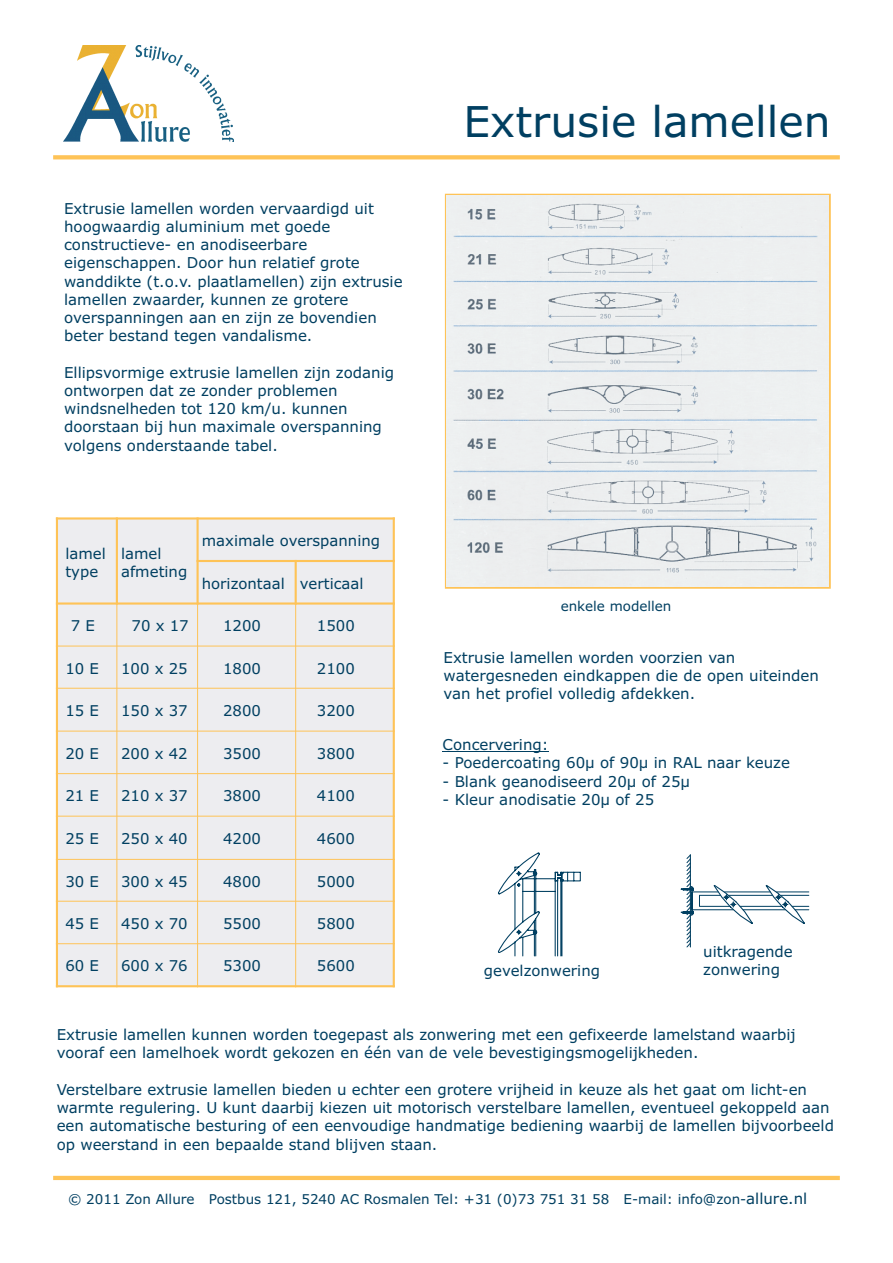
<style>
.page{position:relative;width:893px;height:1263px;background:#fff}
.page>*{position:absolute;margin:0;border:0;box-sizing:border-box;transform-origin:0 0}
.t1{font:42.45px "Verdana";color:#003f61}
.t2{font:15px/18.3px "Verdana";color:#003f61}
.t3{font:14.85px/18.1px "Verdana";color:#003f61}
.t4{font:13.5px "Verdana";color:#003f61}
.s1{font-size:15px}
</style>
<div class="page">
<svg style="left:53px;top:155px;width:787px;height:4px;background:#fec65f"></svg>
<img style="left:64px;top:46px;width:170px;height:95px">
<div style="left:57px;top:518px;width:337px;height:468px;background:#ededf0"></div>
<hr style="left:56px;top:517px;width:2px;height:470px;background:#fec357">
<hr style="left:117px;top:602px;width:1px;height:385px;background:#fec357">
<hr style="left:116px;top:517px;width:2px;height:88px;background:#fec357">
<hr style="left:197px;top:602px;width:1px;height:385px;background:#fec357">
<hr style="left:197px;top:517px;width:2px;height:88px;background:#fec357">
<hr style="left:295px;top:602px;width:1px;height:385px;background:#fec357">
<hr style="left:295px;top:560px;width:2px;height:45px;background:#fec357">
<hr style="left:393px;top:517px;width:2px;height:470px;background:#fec357">
<hr style="left:56px;top:985px;width:339px;height:2px;background:#fec357">
<hr style="left:56px;top:943px;width:339px;height:1px;background:#fec357">
<hr style="left:56px;top:901px;width:339px;height:1px;background:#fec357">
<hr style="left:56px;top:859px;width:339px;height:1px;background:#fec357">
<hr style="left:56px;top:816px;width:339px;height:1px;background:#fec357">
<hr style="left:56px;top:773px;width:339px;height:1px;background:#fec357">
<hr style="left:56px;top:731px;width:339px;height:1px;background:#fec357">
<hr style="left:56px;top:688px;width:339px;height:1px;background:#fec357">
<hr style="left:56px;top:646px;width:339px;height:1px;background:#fec357">
<hr style="left:56px;top:602px;width:339px;height:3px;background:#fec357">
<hr style="left:197px;top:560px;width:198px;height:2px;background:#fec357">
<hr style="left:56px;top:517px;width:339px;height:2px;background:#fec357">
<div style="left:445px;top:194px;width:386px;height:395px;border:3px solid #fec357"></div>
<hr style="left:443px;top:751px;width:106px;height:1px;background:#003f61">
<svg style="left:498px;top:852px;width:83px;height:105px"></svg>
<svg style="left:680px;top:854px;width:129px;height:94px"></svg>
<hr style="left:743px;top:909px;width:42px;height:1px;background:#003f61">
<hr style="left:724px;top:891px;width:46px;height:1px;background:#003f61">
<hr style="left:740px;top:906px;width:42px;height:1px;background:#003f61">
<hr style="left:729px;top:895px;width:43px;height:1px;background:#003f61">
<img style="left:447px;top:196px;width:382px;height:391px">
<hr style="left:53px;top:1176px;width:787px;height:4px;background:#fec357">
<p class="t2" style="left:64px;top:200px;width:340px">Extrusie lamellen worden vervaardigd uit hoogwaardig aluminium met goede constructieve- en anodiseerbare eigenschappen. Door hun relatief grote wanddikte (t.o.v. plaatlamellen) zijn extrusie lamellen zwaarder, kunnen ze grotere overspanningen aan en zijn ze bovendien beter bestand tegen vandalisme.</p>
<p class="t2" style="left:64px;top:364px;width:331px">Ellipsvormige extrusie lamellen zijn zodanig ontworpen dat ze zonder problemen windsnelheden tot 120 km/u. kunnen doorstaan bij hun maximale overspanning volgens onderstaande tabel.</p>
<p class="t3" style="left:65px;top:546px;width:42px">lamel type</p>
<p class="t3" style="left:121px;top:546px;width:68px">lamel afmeting</p>
<p class="t3" style="left:202px;top:533px;width:180px">maximale overspanning</p>
<p class="t3" style="left:202px;top:575px;width:163px">horizontaal verticaal</p>
<p class="t3" style="left:71px;top:618px;width:26px">7 E</p>
<p class="t3" style="left:132px;top:618px;width:59px">70 x 17</p>
<p class="t3" style="left:223px;top:618px;width:39px">1200</p>
<p class="t3" style="left:317px;top:618px;width:39px">1500</p>
<p class="t3" style="left:65px;top:660px;width:35px">10 E</p>
<p class="t3" style="left:121px;top:660px;width:68px">100 x 25</p>
<p class="t3" style="left:223px;top:660px;width:39px">1800</p>
<p class="t3" style="left:317px;top:660px;width:39px">2100</p>
<p class="t3" style="left:65px;top:703px;width:35px">15 E</p>
<p class="t3" style="left:121px;top:703px;width:68px">150 x 37</p>
<p class="t3" style="left:223px;top:703px;width:39px">2800</p>
<p class="t3" style="left:317px;top:703px;width:39px">3200</p>
<p class="t3" style="left:65px;top:746px;width:35px">20 E</p>
<p class="t3" style="left:121px;top:746px;width:68px">200 x 42</p>
<p class="t3" style="left:223px;top:746px;width:39px">3500</p>
<p class="t3" style="left:317px;top:746px;width:39px">3800</p>
<p class="t3" style="left:65px;top:788px;width:35px">21 E</p>
<p class="t3" style="left:121px;top:788px;width:68px">210 x 37</p>
<p class="t3" style="left:223px;top:788px;width:39px">3800</p>
<p class="t3" style="left:317px;top:788px;width:39px">4100</p>
<p class="t3" style="left:65px;top:831px;width:35px">25 E</p>
<p class="t3" style="left:121px;top:831px;width:68px">250 x 40</p>
<p class="t3" style="left:223px;top:831px;width:39px">4200</p>
<p class="t3" style="left:317px;top:831px;width:39px">4600</p>
<p class="t3" style="left:65px;top:874px;width:35px">30 E</p>
<p class="t3" style="left:121px;top:874px;width:68px">300 x 45</p>
<p class="t3" style="left:223px;top:874px;width:39px">4800</p>
<p class="t3" style="left:317px;top:874px;width:39px">5000</p>
<p class="t3" style="left:65px;top:916px;width:35px">45 E</p>
<p class="t3" style="left:121px;top:916px;width:68px">450 x 70</p>
<p class="t3" style="left:223px;top:916px;width:39px">5500</p>
<p class="t3" style="left:317px;top:916px;width:39px">5800</p>
<p class="t3" style="left:65px;top:958px;width:35px">60 E</p>
<p class="t3" style="left:121px;top:958px;width:68px">600 x 76</p>
<p class="t3" style="left:223px;top:958px;width:39px">5300</p>
<p class="t3" style="left:317px;top:958px;width:39px">5600</p>
<h1 class="t1" style="left:463px;top:104px;width:369px">Extrusie lamellen</h1>
<p class="t4" style="left:561px;top:601px;width:112px">enkele modellen</p>
<p class="t2" style="left:444px;top:649px;width:377px">Extrusie lamellen worden voorzien van watergesneden eindkappen die de open uiteinden van het profiel volledig afdekken.</p>
<p class="t2" style="left:443px;top:737px;width:108px">Concervering:</p>
<p class="t2" style="left:443px;top:755px;width:349px">- Poedercoating 60µ of 90µ in RAL naar keuze</p>
<p class="t2" style="left:443px;top:773px;width:249px">- Blank geanodiseerd 20µ of 25µ</p>
<p class="t2" style="left:443px;top:791px;width:213px">- Kleur anodisatie 20µ of 25</p>
<p class="t3" style="left:484px;top:962px;width:118px">gevelzonwering</p>
<p class="t2" style="left:703px;top:944px;width:91px">uitkragende zonwering</p>
<p class="t2" style="left:57px;top:1027px;width:741px">Extrusie lamellen kunnen worden toegepast als zonwering met een gefixeerde lamelstand waarbij vooraf een lamelhoek wordt gekozen en één van de vele bevestigingsmogelijkheden.</p>
<p class="t2" style="left:57px;top:1081px;width:779px">Verstelbare extrusie lamellen bieden u echter een grotere vrijheid in keuze als het gaat om licht-en warmte regulering. U kunt daarbij kiezen uit motorisch verstelbare lamellen, eventueel gekoppeld aan een automatische besturing of een eenvoudige handmatige bediening waarbij de lamellen bijvoorbeeld op weerstand in een bepaalde stand blijven staan.</p>
<p class="t4" style="left:68px;top:1193px;width:741px">© 2011 Zon Allure Postbus 121, 5240 AC Rosmalen Tel: +31 (0)73 751 31 58 E-mail: info@zon-<span class="s1">allure.nl</span></p>
</div>
